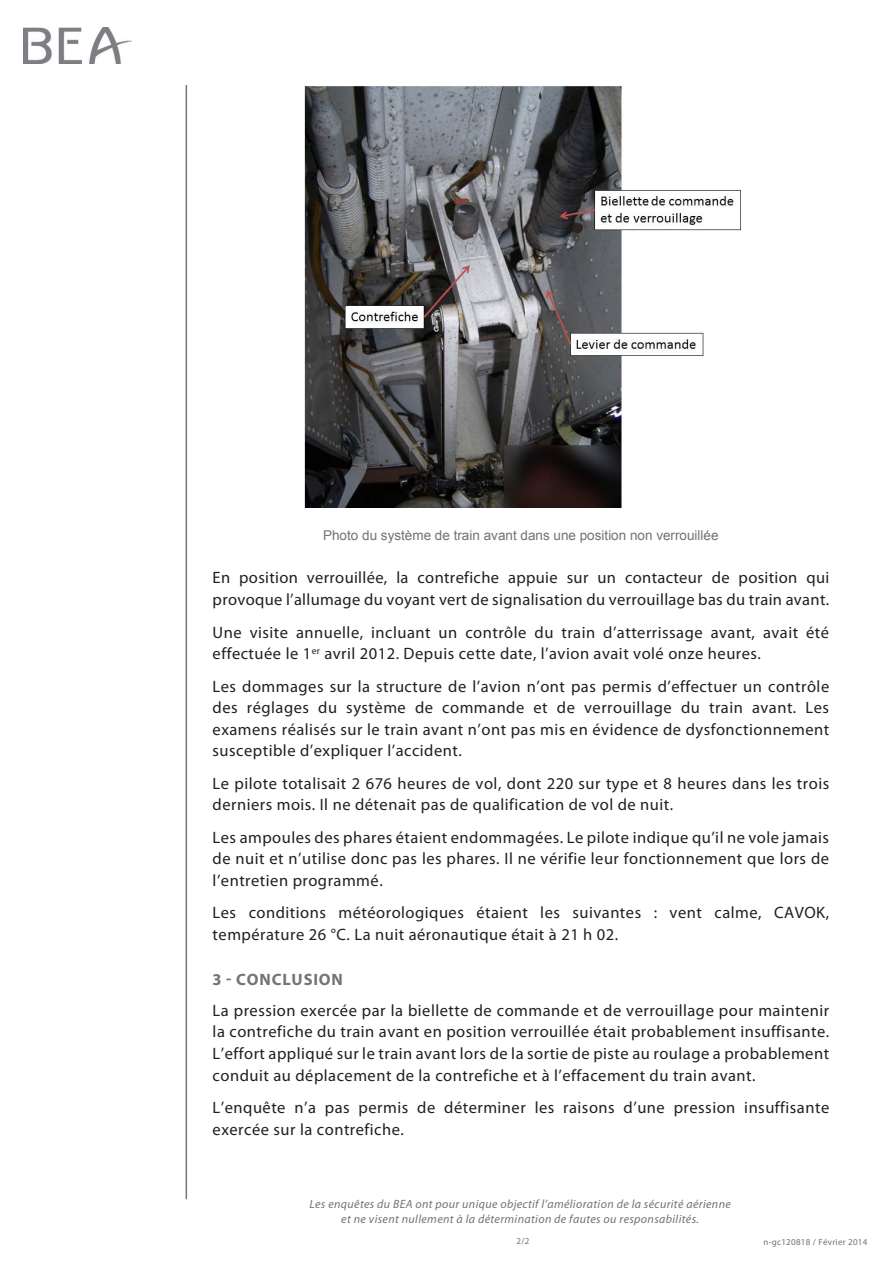
<style>
.page{position:relative;width:893px;height:1263px;background:#fff}
.page>*{position:absolute;margin:0;border:0;box-sizing:border-box;transform-origin:0 0}
.t1{font:16.5px/21.6px "Myriad Pro";letter-spacing:.03em;color:#231f20}
.Titre_1{font:700 16.5px "Myriad Pro";letter-spacing:.05em;color:#727477}
.Légende{font:13.5px "Arial";color:#717275}
.t2{font:italic 12px/14.4px "Myriad Pro";letter-spacing:.03em;color:#717275;text-align:center}
.t3{font:9px "Myriad Pro";letter-spacing:.03em;color:#717275}
</style>
<div class="page">
<hr style="left:186px;top:85px;width:1px;height:1114px;background:#727477">
<img style="left:23px;top:28px;width:109px;height:36px">
<img style="left:304px;top:85px;width:437px;height:423px">
<p class="Légende" style="left:323px;top:527px;width:397px">Photo du système de train avant dans une position non verrouillée</p>
<p class="t1" style="left:213px;top:567px;width:618px">En position verrouillée, la contrefiche appuie sur un contacteur de position qui provoque l’allumage du voyant vert de signalisation du verrouillage bas du train avant.</p>
<p class="t1" style="left:213px;top:621px;width:618px">Une visite annuelle, incluant un contrôle du train d’atterrissage avant, avait été effectuée le 1<sup>er</sup> avril 2012. Depuis cette date, l’avion avait volé onze heures.</p>
<p class="t1" style="left:213px;top:675px;width:618px;text-align:justify">Les dommages sur la structure de l’avion n’ont pas permis d’effectuer un contrôle des réglages du système de commande et de verrouillage du train avant. Les examens réalisés sur le train avant n’ont pas mis en évidence de dysfonctionnement susceptible d’expliquer l’accident.</p>
<p class="t1" style="left:213px;top:772px;width:618px">Le pilote totalisait 2 676 heures de vol, dont 220 sur type et 8 heures dans les trois derniers mois. Il ne détenait pas de qualification de vol de nuit.</p>
<p class="t1" style="left:213px;top:826px;width:618px;text-align:justify">Les ampoules des phares étaient endommagées. Le pilote indique qu’il ne vole jamais de nuit et n’utilise donc pas les phares. Il ne vérifie leur fonctionnement que lors de l’entretien programmé.</p>
<p class="t1" style="left:213px;top:902px;width:618px">Les conditions météorologiques étaient les suivantes : vent calme, CAVOK, température 26 °C. La nuit aéronautique était à 21 h 02.</p>
<p class="Titre_1" style="left:213px;top:969px;width:132px">3 - CONCLUSION</p>
<p class="t1" style="left:213px;top:999px;width:618px;text-align:justify">La pression exercée par la biellette de commande et de verrouillage pour maintenir la contrefiche du train avant en position verrouillée était probablement insuffisante.<br>L’effort appliqué sur le train avant lors de la sortie de piste au roulage a probablement conduit au déplacement de la contrefiche et à l’effacement du train avant.</p>
<p class="t1" style="left:213px;top:1096px;width:618px">L’enquête n’a pas permis de déterminer les raisons d’une pression insuffisante exercée sur la contrefiche.</p>
<p class="t2" style="left:309px;top:1197px;width:423px">Les enquêtes du BEA ont pour unique objectif l’amélioration de la sécurité aérienne et ne visent nullement à la détermination de fautes ou responsabilités.</p>
<p class="t3" style="left:517px;top:1236px;width:14px">2/2</p>
<p class="t3" style="left:763px;top:1236px;width:106px">n-gc120818 / Février 2014</p>
</div>
